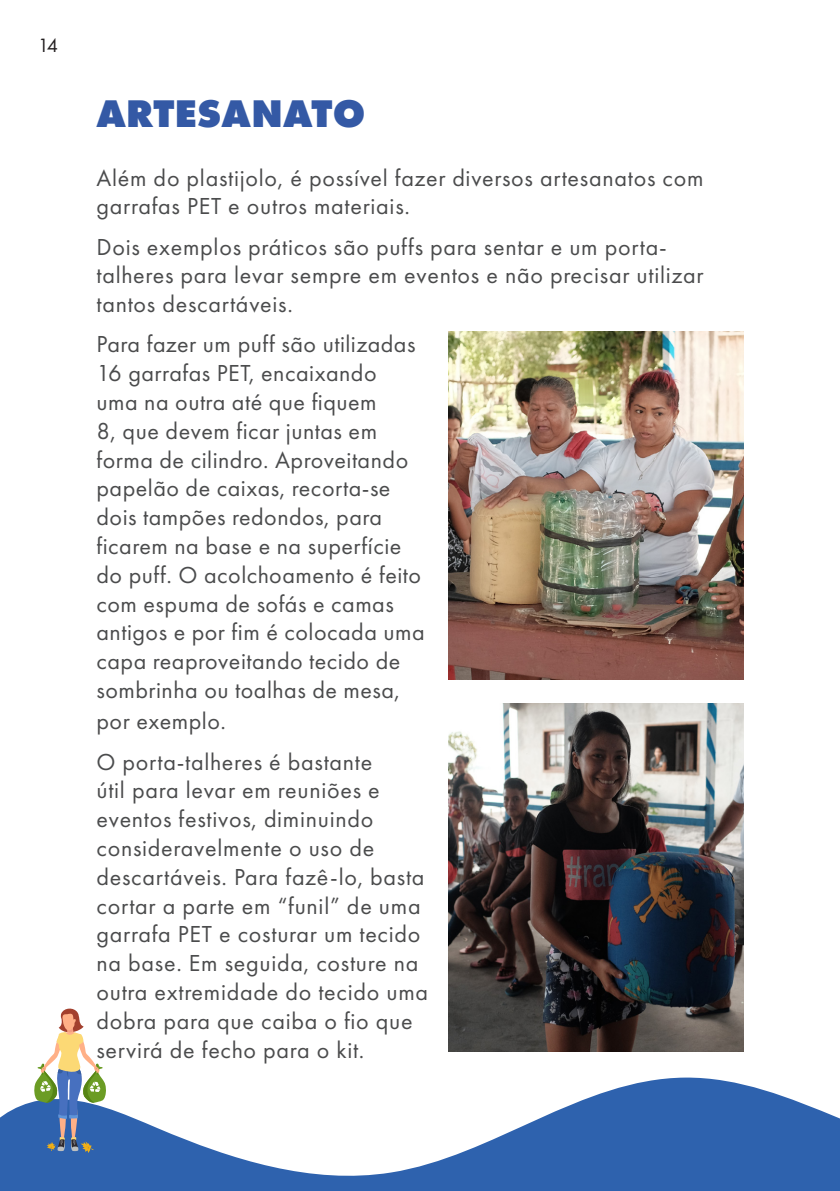
<style>
.page{position:relative;width:840px;height:1191px;background:#fff}
.page>*{position:absolute;margin:0;border:0;box-sizing:border-box;transform-origin:0 0}
.t1{font:800 40px "Futura PT";color:#3459a5}
.t2{font:24px/28.8px "Futura PT";letter-spacing:.03em;color:#4b4c4d}
.t3{font:20px "Futura PT";color:#231f20}
</style>
<div class="page">
<img style="left:448px;top:704px;width:295px;height:347px">
<img style="left:448px;top:332px;width:295px;height:347px">
<svg style="left:0;top:1077px;width:839px;height:114px;fill:#2e62ae"></svg>
<svg style="left:34px;top:1008px;width:72px;height:145px"></svg>
<p class="t3" style="left:38px;top:33px;width:22px">14</p>
<p class="t1" style="left:96px;top:88px;width:270px">ARTESANATO</p>
<p class="t2" style="left:96px;top:163px;width:608px">Além do plastijolo, é possível fazer diversos artesanatos com garrafas PET e outros materiais.</p>
<p class="t2" style="left:96px;top:232px;width:608px">Dois exemplos práticos são puffs para sentar e um porta&shy;talheres para levar sempre em eventos e não precisar utilizar tantos descartáveis.</p>
<p class="t2" style="left:96px;top:330px;width:329px">Para fazer um puff são utilizadas<br>16 garrafas PET, encaixando<br>uma na outra até que fiquem<br>8, que devem ficar juntas em forma de cilindro. Aproveitando papelão de caixas, recorta-se dois tampões redondos, para ficarem na base e na superfície do puff. O acolchoamento é feito com espuma de sofás e camas antigos e por fim é colocada uma capa reaproveitando tecido de sombrinha ou toalhas de mesa,</p>
<p class="t2" style="left:96px;top:707px;width:131px">por exemplo.</p>
<p class="t2" style="left:96px;top:747px;width:333px">O porta-talheres é bastante<br>útil para levar em reuniões e eventos festivos, diminuindo consideravelmente o uso de descartáveis. Para fazê-lo, basta cortar a parte em “funil” de uma garrafa PET e costurar um tecido na base. Em seguida, costure na outra extremidade do tecido uma dobra para que caiba o fio que servirá de fecho para o kit.</p>
</div>
